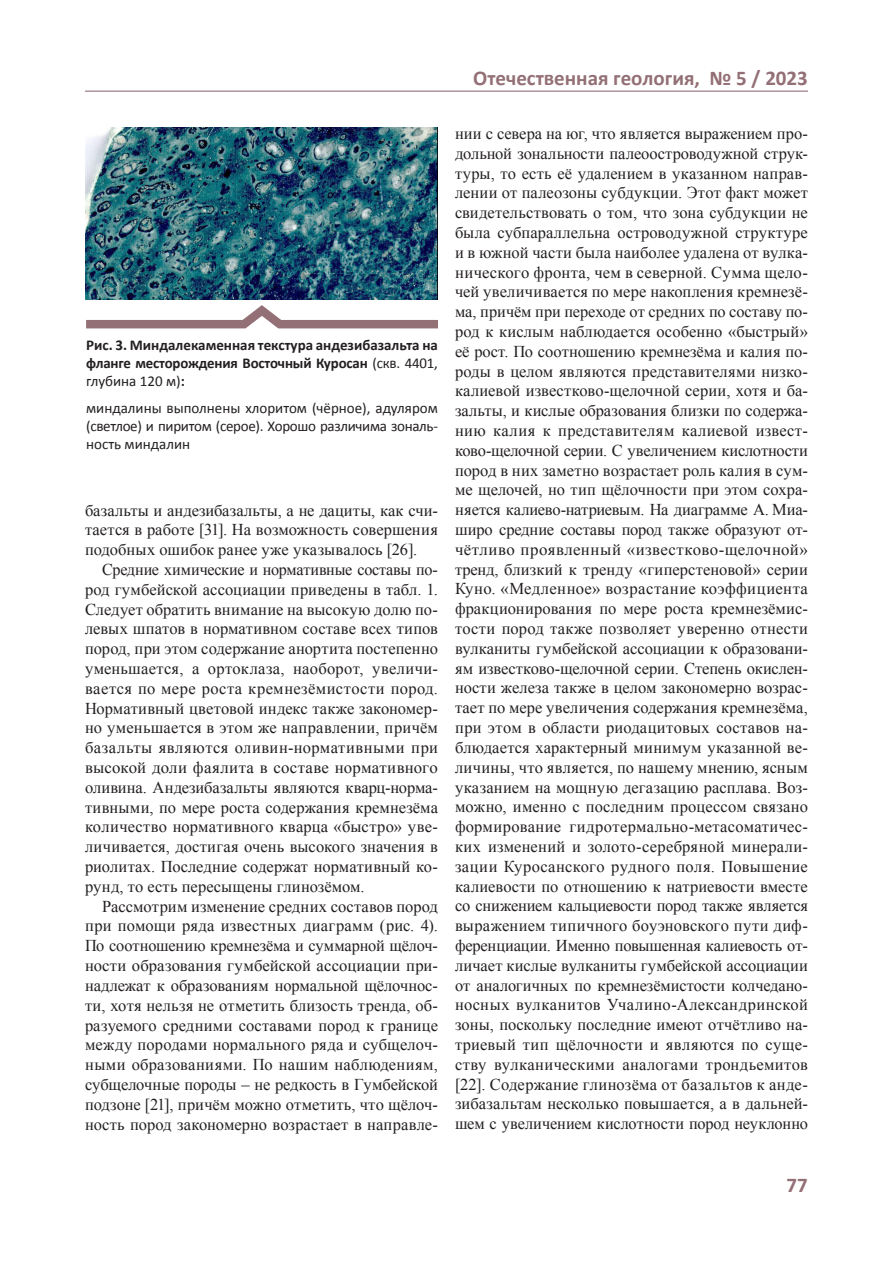
<style>
.page{position:relative;width:893px;height:1263px;background:#fff}
.page>*{position:absolute;margin:0;border:0;box-sizing:border-box;transform-origin:0 0}
.t1{font:700 21px "Calibri";color:#937076}
.Основной_текст{font:16.5px/19.8px "Times New Roman";color:#231f20;text-align:justify}
.Анотация{font:700 15px/18px "Calibri";letter-spacing:-.01em;color:#231f20;text-align:justify}
.Анотация-2{font:15px/18px "Calibri";letter-spacing:-.02em;color:#231f20;text-align:justify}
.s1{font-weight:400}
</style>
<div class="page">
<hr style="left:85px;top:91px;width:723px;height:1px;background:#937076">
<img style="left:85px;top:128px;width:353px;height:172px">
<svg style="left:86px;top:305px;width:352px;height:24px"></svg>
<p class="t1" style="left:473px;top:65px;width:336px">Отечественная геология, № 5 / 2023</p>
<p class="Анотация" style="left:86px;top:336px;width:353px">Рис. 3. Миндалекаменная текстура андезибазальта на фланге месторождения Восточный Куросан <span class="s1">(скв. 4401, глубина 120 м)</span>:</p>
<p class="Анотация-2" style="left:86px;top:399px;width:353px">миндалины выполнены хлоритом (чёрное), адуляром (светлое) и пиритом (серое). Хорошо различима зональ&shy;ность миндалин</p>
<p class="Основной_текст" style="left:85px;top:500px;width:354px">базальты и андезибазальты, а не дациты, как счи&shy;тается в работе [31]. На возможность совершения подобных ошибок ранее уже указывалось [26].</p>
<p class="Основной_текст" style="left:85px;top:559px;width:354px;text-indent:17px">Средние химические и нормативные составы по&shy;род гумбейской ассоциации приведены в табл. 1.<br>Следует обратить внимание на высокую долю по&shy;левых шпатов в нормативном составе всех типов пород, при этом содержание анортита постепенно уменьшается, а ортоклаза, наоборот, увеличи&shy;вается по мере роста кремнезёмистости пород.<br>Нормативный цветовой индекс также закономер&shy;но уменьшается в этом же направлении, причём базальты являются оливин-нормативными при высокой доли фаялита в составе нормативного оливина. Андезибазальты являются кварц-норма&shy;тивными, по мере роста содержания кремнезёма количество нормативного кварца «быстро» уве&shy;личивается, достигая очень высокого значения в риолитах. Последние содержат нормативный ко&shy;рунд, то есть пересыщены глинозёмом.</p>
<p class="Основной_текст" style="left:85px;top:896px;width:354px;text-indent:17px">Рассмотрим изменение средних составов пород при помощи ряда известных диаграмм (рис. 4).<br>По соотношению кремнезёма и суммарной щёлоч&shy;ности образования гумбейской ассоциации при&shy;надлежат к образованиям нормальной щёлочнос&shy;ти, хотя нельзя не отметить близость тренда, об&shy;разуемого средними составами пород к границе между породами нормального ряда и субщелоч&shy;ными образованиями. По нашим наблюдениям, субщелочные породы – не редкость в Гумбейской подзоне [21], причём можно отметить, что щёлоч&shy;ность пород закономерно возрастает в направле-</p>
<p class="Основной_текст" style="left:455px;top:123px;width:354px">нии с севера на юг, что является выражением про&shy;дольной зональности палеоостроводужной струк&shy;туры, то есть её удалением в указанном направ&shy;лении от палеозоны субдукции. Этот факт может свидетельствовать о том, что зона субдукции не была субпараллельна островодужной структуре и в южной части была наиболее удалена от вулка&shy;нического фронта, чем в северной. Сумма щело&shy;чей увеличивается по мере накопления кремнезё&shy;ма, причём при переходе от средних по составу по&shy;род к кислым наблюдается особенно «быстрый» её рост. По соотношению кремнезёма и калия по&shy;роды в целом являются представителями низко&shy;калиевой известково‑щелочной серии, хотя и ба&shy;зальты, и кислые образования близки по содержа&shy;нию калия к представителям калиевой извест&shy;ково‑щелочной серии. С увеличением кислотности пород в них заметно возрастает роль калия в сум&shy;ме щелочей, но тип щёлочности при этом сохра&shy;няется калиево‑натриевым. На диаграмме А. Миа&shy;широ средние составы пород также образуют от&shy;чётливо проявленный «известково‑щелочной» тренд, близкий к тренду «гиперстеновой» серии Куно. «Медленное» возрастание коэффициента фракционирования по мере роста кремнезёмис&shy;тости пород также позволяет уверенно отнести вулканиты гумбейской ассоциации к образовани&shy;ям известково‑щелочной серии. Степень окислен&shy;ности железа также в целом закономерно возрас&shy;тает по мере увеличения содержания кремнезёма, при этом в области риодацитовых составов на&shy;блюдается характерный минимум указанной ве&shy;личины, что является, по нашему мнению, ясным указанием на мощную дегазацию расплава. Воз&shy;можно, именно с последним процессом связано формирование гидротермально-метасоматичес&shy;ких изменений и золото-серебряной минерали&shy;зации Куросанского рудного поля. Повышение калиевости по отношению к натриевости вместе со снижением кальциевости пород также является выражением типичного боуэновского пути диф&shy;ференциации. Именно повышенная калиевость от&shy;личает кислые вулканиты гумбейской ассоциации от аналогичных по кремнезёмистости колчедано&shy;носных вулканитов Учалино-Александринской зоны, поскольку последние имеют отчётливо на&shy;триевый тип щёлочности и являются по суще&shy;ству вулканическими аналогами трондьемитов [22]. Содержание глинозёма от базальтов к анде&shy;зибазальтам несколько повышается, а в дальней&shy;шем с увеличением кислотности пород неуклонно</p>
<p class="t1" style="left:787px;top:1171px;width:23px">77</p>
</div>
